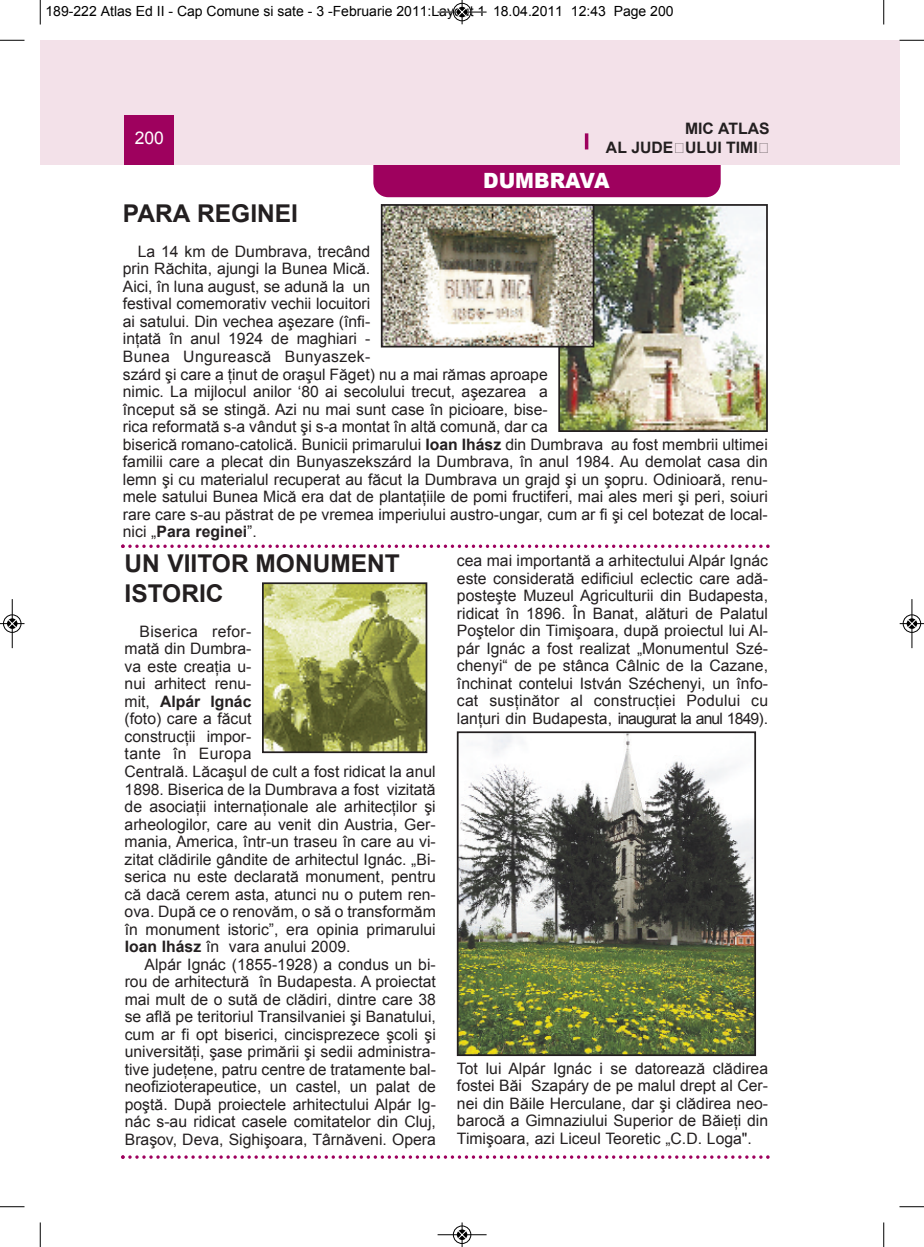
<style>
.page{position:relative;width:924px;height:1247px;background:#fff}
.page>*{position:absolute;margin:0;border:0;box-sizing:border-box;transform-origin:0 0}
.t1{font:700 24.5px/29.4px "Arial";color:#231f20}
.t2{font:900 21px "Arial";color:#fff;scale:.95 1}
.t3{font:17.5px "Arial";color:#fff}
.t4{font:15.75px/17.5px "Arial";color:#231f20;text-align:justify}
.t5{font:700 15.75px/18.9px "Arial";color:#231f20;text-align:right}
.t6{font:14px "Arial";color:#000}
.s1{font-weight:700}
</style>
<div class="page">
<div style="left:884px;top:40px;width:15px;height:124px;background:#f3e1e9"></div>
<div style="left:373px;top:134px;width:348px;height:63px;background:#9e015e;border-radius:15px"></div>
<div style="left:40px;top:40px;width:844px;height:124px;background:#f3e1e9"></div>
<div style="left:125px;top:115px;width:49px;height:49px;background:#9e015e"></div>
<hr style="left:585px;top:133px;width:3px;height:16px;background:#9e015e">
<svg style="left:121px;top:544px;width:648px;height:4px"></svg>
<svg style="left:121px;top:1155px;width:648px;height:3px"></svg>
<img style="left:460px;top:734px;width:293px;height:318px">
<div style="left:457px;top:731px;width:299px;height:324px;border:2px solid #231f20"></div>
<img style="left:265px;top:585px;width:159px;height:165px">
<div style="left:262px;top:582px;width:165px;height:171px;border:2px solid #231f20"></div>
<img style="left:561px;top:207px;width:204px;height:222px">
<div style="left:558px;top:204px;width:210px;height:228px;border:2px solid #231f20"></div>
<img style="left:384px;top:207px;width:207px;height:137px">
<div style="left:381px;top:204px;width:213px;height:143px;border:2px solid #231f20"></div>
<svg style="left:40px;top:0;width:1px;height:24px"></svg>
<svg style="left:0;top:40px;width:24px;height:1px"></svg>
<svg style="left:883px;top:0;width:1px;height:24px"></svg>
<svg style="left:899px;top:40px;width:25px;height:1px"></svg>
<svg style="left:40px;top:1222px;width:1px;height:24px"></svg>
<svg style="left:0;top:1206px;width:24px;height:1px"></svg>
<svg style="left:883px;top:1222px;width:1px;height:24px"></svg>
<svg style="left:899px;top:1206px;width:25px;height:1px"></svg>
<hr style="left:438px;top:12px;width:48px;height:1px;background:#000">
<div style="left:453px;top:3px;width:18px;height:18px;border:1px solid #000;border-radius:50%"></div>
<svg style="left:458px;top:0;width:8px;height:24px"></svg>
<hr style="left:438px;top:1234px;width:48px;height:1px;background:#000">
<div style="left:453px;top:1225px;width:18px;height:18px;border:1px solid #000;border-radius:50%"></div>
<svg style="left:458px;top:1222px;width:8px;height:24px"></svg>
<div style="left:3px;top:614px;width:19px;height:19px;border:1px solid #fff;border-radius:50%"></div>
<hr style="left:12px;top:599px;width:1px;height:49px;background:#000">
<div style="left:3px;top:614px;width:18px;height:18px;border:1px solid #000;border-radius:50%"></div>
<svg style="left:0;top:619px;width:24px;height:9px"></svg>
<div style="left:902px;top:614px;width:19px;height:19px;border:1px solid #fff;border-radius:50%"></div>
<hr style="left:911px;top:599px;width:1px;height:49px;background:#000">
<div style="left:903px;top:614px;width:18px;height:18px;border:1px solid #000;border-radius:50%"></div>
<svg style="left:900px;top:619px;width:24px;height:9px"></svg>
<p class="t6" style="left:46px;top:3px;width:630px">189-222 Atlas Ed II - Cap Comune si sate - 3 -Februarie 2011:Layout 1 18.04.2011 12:43 Page 200</p>
<p class="t3" style="left:135px;top:128px;width:31px">200</p>
<p class="t5" style="left:606px;top:119px;width:165px">MIC ATLAS<br>AL JUDEȚULUI TIMIȚ</p>
<h2 class="t2" style="left:483px;top:165px;width:134px">DUMBRAVA</h2>
<h1 class="t1" style="left:123px;top:199px;width:177px">PARA REGINEI</h1>
<p class="t4" style="left:123px;top:243px;width:646px;text-align:left;text-indent:15px">La 14 km de Dumbrava, trecând<br>prin Răchita, ajungi la Bunea Mică.<br>Aici, în luna august, se adună la un<br>festival comemorativ vechii locuitori<br>ai satului. Din vechea aşezare (înfi-<br>inţată în anul 1924 de maghiari -<br>Bunea Ungurească Bunyaszek-<br>szárd şi care a ţinut de oraşul Făget) nu a mai rămas aproape<br>nimic. La mijlocul anilor ‘80 ai secolului trecut, aşezarea a<br>început să se stingă. Azi nu mai sunt case în picioare, bise-<br>rica reformată s-a vândut şi s-a montat în altă comună, dar ca<br>biserică romano-catolică. Bunicii primarului <span class="s1">Ioan Ihász</span> din Dumbrava au fost membrii ultimei familii care a plecat din Bunyaszekszárd la Dumbrava, în anul 1984. Au demolat casa din lemn şi cu materialul recuperat au făcut la Dumbrava un grajd şi un şopru. Odinioară, renu&shy;mele satului Bunea Mică era dat de plantaţiile de pomi fructiferi, mai ales meri şi peri, soiuri rare care s-au păstrat de pe vremea imperiului austro-ungar, cum ar fi şi cel botezat de local&shy;nici „<span class="s1">Para reginei</span>”.</p>
<h1 class="t1" style="left:125px;top:549px;width:277px">UN VIITOR MONUMENT<br>ISTORIC</h1>
<p class="t4" style="left:125px;top:622px;width:313px;text-align:left;text-indent:15px">Biserica refor-<br>mată din Dumbra-<br>va este creaţia u-<br>nui arhitect renu-<br>mit, <span class="s1">Alpár Ignác<br></span>(foto) care a făcut<br>construcţii impor-<br>tante în Europa<br>Centrală. Lăcaşul de cult a fost ridicat la anul<br>1898. Biserica de la Dumbrava a fost vizitată de asociaţii internaţionale ale arhitecţilor şi arheologilor, care au venit din Austria, Ger&shy;mania, America, într-un traseu în care au vi&shy;zitat clădirile gândite de arhitectul Ignác. „Bi&shy;serica nu este declarată monument, pentru că dacă cerem asta, atunci nu o putem ren&shy;ova. După ce o renovăm, o să o transformăm în monument istoric”, era opinia primarului<br><span class="s1">Ioan Ihász</span> în vara anului 2009.</p>
<p class="t4" style="left:125px;top:955px;width:313px;text-indent:20px">Alpár Ignác (1855-1928) a condus un bi&shy;rou de arhitectură în Budapesta. A proiectat mai mult de o sută de clădiri, dintre care 38 se află pe teritoriul Transilvaniei şi Banatului, cum ar fi opt biserici, cincisprezece şcoli şi universităţi, şase primării şi sedii administra&shy;tive judeţene, patru centre de tratamente bal&shy;neofizioterapeutice, un castel, un palat de poştă. După proiectele arhitectului Alpár Ig&shy;nác s-au ridicat casele comitatelor din Cluj, Braşov, Deva, Sighişoara, Târnăveni. Opera</p>
<p class="t4" style="left:457px;top:552px;width:313px">cea mai importantă a arhitectului Alpár Ignác este considerată edificiul eclectic care adă&shy;posteşte Muzeul Agriculturii din Budapesta, ridicat în 1896. În Banat, alături de Palatul Poştelor din Timişoara, după proiectul lui Al&shy;pár Ignác a fost realizat „Monumentul Szé&shy;chenyi“ de pe stânca Câlnic de la Cazane, închinat contelui István Széchenyi, un înfo&shy;cat susţinător al construcţiei Podului cu lanţuri din Budapesta, inaugurat la anul 1849).</p>
<p class="t4" style="left:457px;top:1059px;width:313px">Tot lui Alpár Ignác i se datorează clădirea fostei Băi Szapáry de pe malul drept al Cer&shy;nei din Băile Herculane, dar şi clădirea neo&shy;barocă a Gimnaziului Superior de Băieţi din Timişoara, azi Liceul Teoretic „C.D. Loga".</p>
</div>
